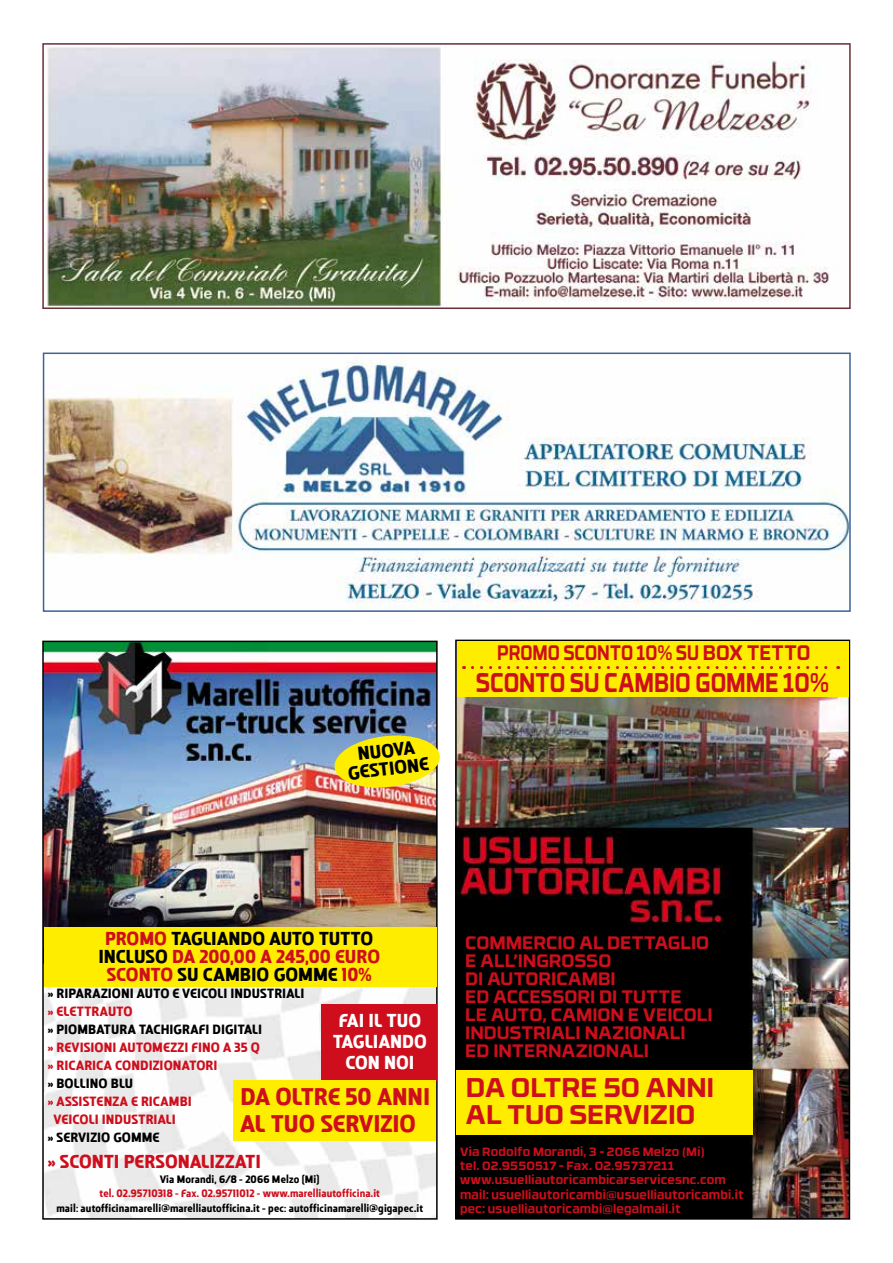
<style>
.page{position:relative;width:893px;height:1263px;background:#fff}
.page>*{position:absolute;margin:0;border:0;box-sizing:border-box;transform-origin:0 0}
.t1{font:700 27px/27px "RB No 3.1";color:#ce0e1c}
.t2{font:700 27px/27px "Casiopea";letter-spacing:.005em;color:#ce0e1c}
.t3{font:700 27px "RB No 3.1";color:#ce0e1c;scale:.8 1}
.t4{font:700 21px "Casiopea";letter-spacing:.005em;color:#ce0e1c}
.t5{font:700 21px/18.1px "Casiopea";color:#000;text-align:center}
.t6{font:700 21px "RB No 3.1";letter-spacing:.01em;color:#ce0e1c;scale:.8 1}
.t7{font:700 21px "Casiopea";color:#fff}
.t8{font:700 18px/18px "RB No 3.1";color:#ce0e1c}
.t9{font:700 15px/18px "Casiopea";letter-spacing:.005em;color:#ce0e1c}
.t10{font:700 15px "Casiopea";letter-spacing:.005em;color:#000}
.t11{font:700 12px/14.4px "RB No 3.1";letter-spacing:.02em;color:#ce0e1c}
.t12{font:700 12px "Casiopea";letter-spacing:.01em;color:#000}
.t13{font:700 12px "Casiopea";letter-spacing:.015em;color:#ce0e1c}
</style>
<div class="page">
<img style="left:458px;top:696px;width:389px;height:521px">
<div style="left:455px;top:640px;width:395px;height:580px;border:2px solid #000"></div>
<img style="left:45px;top:644px;width:390px;height:573px">
<div style="left:42px;top:641px;width:396px;height:579px;border:2px solid #000"></div>
<div style="left:321px;top:1004px;width:116px;height:76px;background:#ce0e1c"></div>
<div style="left:456px;top:1070px;width:296px;height:64px;background:#ffed00"></div>
<div style="left:234px;top:1080px;width:202px;height:61px;background:#ffed00"></div>
<img style="left:333px;top:733px;width:107px;height:57px">
<div style="left:457px;top:641px;width:392px;height:55px;background:#ffed00"></div>
<svg style="left:472px;top:666px;width:367px;height:3px"></svg>
<div style="left:44px;top:927px;width:393px;height:59px;background:#ffed00"></div>
<img style="left:46px;top:359px;width:802px;height:250px">
<div style="left:43px;top:353px;width:808px;height:259px;border:2px solid #3d6297"></div>
<img style="left:45px;top:46px;width:784px;height:260px">
<div style="left:42px;top:43px;width:809px;height:266px;border:2px solid #682f38"></div>
<h2 class="t5" style="left:345px;top:746px;width:26px;rotate:-6deg">NUOVA<br>GESTIONE</h2>
<h2 class="t6" style="left:497px;top:636px;width:393px">PROMO SCONTO 10% su box teTTO</h2>
<h1 class="t3" style="left:476px;top:661px;width:443px">SCONTO SU CAMBIO GOMME 10%</h1>
<h2 class="t4" style="left:105px;top:927px;width:36px">PROMO</h2>
<h2 class="t5" style="left:171px;top:930px;width:12px">TAGLIANDO</h2>
<h2 class="t5" style="left:269px;top:930px;width:13px">AUTO</h2>
<h2 class="t5" style="left:319px;top:930px;width:12px">TUTTO</h2>
<h2 class="t5" style="left:98px;top:948px;width:11px">INCLUSO</h2>
<h2 class="t4" style="left:172px;top:945px;width:208px">DA 200,00 A 245,00 EU RO</h2>
<h2 class="t4" style="left:107px;top:963px;width:12px">SCONTO</h2>
<h2 class="t5" style="left:178px;top:966px;width:38px">SU CAMBIO</h2>
<h2 class="t5" style="left:274px;top:966px;width:14px">GOMME</h2>
<h2 class="t4" style="left:342px;top:963px;width:31px">10%</h2>
<p class="t10" style="left:48px;top:986px;width:258px">» RIPARAZIONI AUTO E VEICOLI INDUSTRIALI</p>
<p class="t9" style="left:48px;top:1003px;width:86px">» ELETTRAUTO</p>
<p class="t10" style="left:48px;top:1022px;width:216px">» PIOMBATURA TACHIGRAFI DIGITALI</p>
<p class="t9" style="left:48px;top:1039px;width:213px">» REVISIONI AUTOMEZZI FINO A 35 Q » RICARICA CONDIZIONATORI</p>
<p class="t10" style="left:48px;top:1076px;width:87px">» BOLLINO BLU</p>
<p class="t9" style="left:54px;top:1093px;width:139px;text-indent:-6px">» ASSISTENZA E RICAMBI<br>VEICOLI INDUSTRIALI</p>
<p class="t10" style="left:48px;top:1130px;width:113px">» SERVIZIO GOMME</p>
<h2 class="t4" style="left:48px;top:1150px;width:23px">» SCONTI</h2>
<h2 class="t4" style="left:124px;top:1150px;width:43px">PERSONALIZZATI</h2>
<p class="t12" style="left:160px;top:1173px;width:161px">VIA MORANDI, 6/8 - 2066 MELZO (MI)</p>
<p class="t13" style="left:100px;top:1187px;width:282px">TEL. 02.95710318 - FAX. 02.95711012 - WWW.MARELLIAUTOFFICINA.IT</p>
<p class="t12" style="left:56px;top:1201px;width:368px">MAIL: AUTOFFICINAMARELLI@MARELLIAUTOFFICINA.IT - PEC: AUTOFFICINAMARELLI@GIGAPEC.IT</p>
<h2 class="t7" style="left:339px;top:1009px;width:61px">FAI ILTUO</h2>
<h2 class="t7" style="left:333px;top:1030px;width:12px">TAGLIANDO</h2>
<h2 class="t7" style="left:345px;top:1051px;width:12px">CON</h2>
<h2 class="t7" style="left:384px;top:1051px;width:11px">NOI</h2>
<h1 class="t2" style="left:241px;top:1083px;width:151px">DA OLTRE 50 ANNI<br>AL TUO</h1>
<h1 class="t2" style="left:321px;top:1110px;width:52px">SE RVIZIO</h1>
<h3 class="t8" style="left:465px;top:932px;width:249px">COMMERCIO AL DETTAGLIO<br>E ALL’INGROSSO<br>DI AUTORICAMBI<br>ED ACCESSORI DI TUTTE<br>LE AUTO, CAMION E VEICOLI<br>INDUSTRIALI NAZIONALI<br>ED INTERNAZIONALI</h3>
<h1 class="t1" style="left:466px;top:1072px;width:250px">DA OLTRE 50 ANNI<br>AL TUO SERVIZIO</h1>
<p class="t11" style="left:460px;top:1143px;width:285px">Via Rodolfo Morandi, 3 - 2066 Melzo (Mi)<br>tel. 02.9550517 - Fax. 02.95737211 www.usuelliautoricambicarservicesnc.com mail: usuelliautoricambi@usuelliautoricambi.it pec: usuelliautoricambi@legalmail.it</p>
</div>
